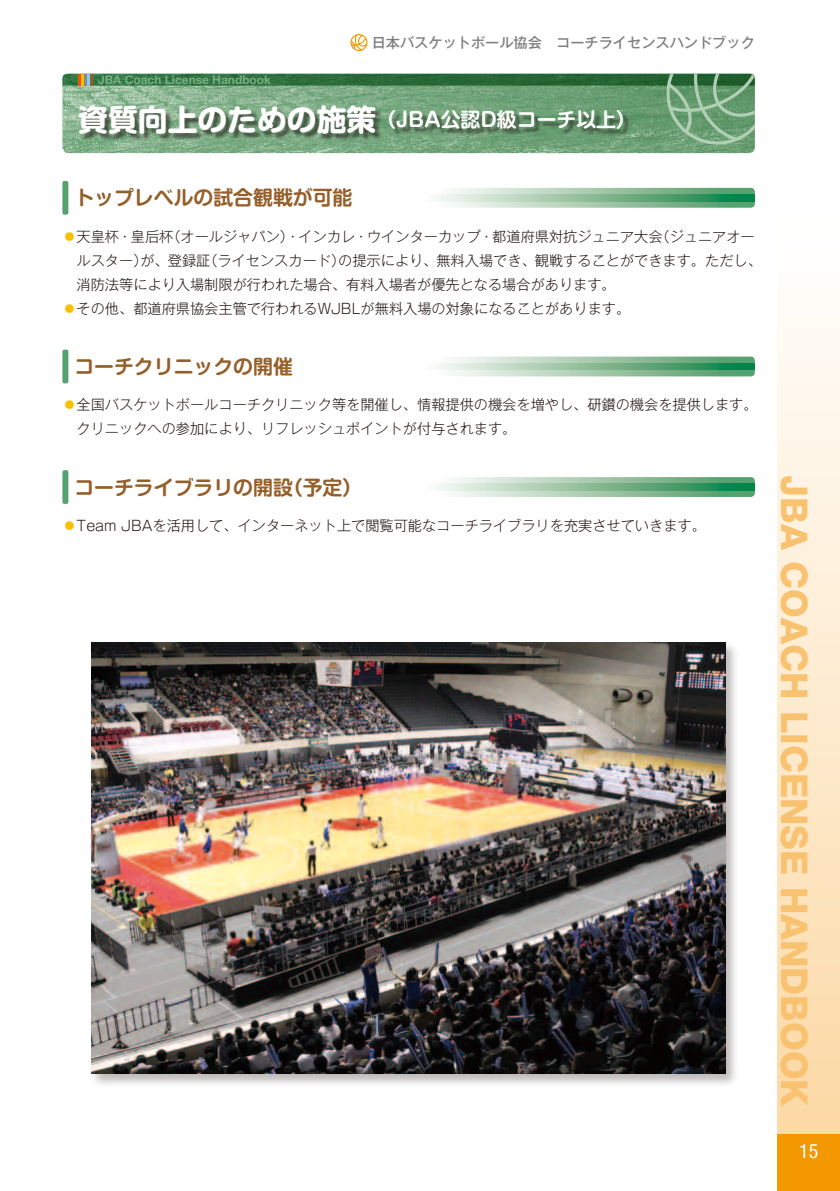
<style>
.page{position:relative;width:840px;height:1191px;background:#fff}
.page>*{position:absolute;margin:0;border:0;box-sizing:border-box;transform-origin:0 0}
.t1{font:800 36.8px "Helvetica Neue LT Std";color:#f9c270}
.t2{font:700 19.8px "Shin M Go Pro De";color:#955f2a}
.t3{font:700 19.8px "Shin M Go Pro De";color:#fff}
.t4{font:condensed 19.8px "Helvetica Neue LT Std";color:#fff}
.t5{font:300 14.2px/24px "Gothic MB101 Pro";color:#231916}
.t6{font:500 14.2px "Gothic MB101 Pro";color:#7e7e7e}
.t7{font:700 12px "Helvetica Neue LT Std";color:#77af84}
.s1{font-family:"Shin M Go Pro";font-size:29.8px}
.s2{color:#fabf00}
</style>
<div class="page">
<div style="left:777px;top:0;width:62px;height:1191px;background:linear-gradient(to bottom,#fff,#fcd8a3)"></div>
<div style="left:777px;top:1134px;width:62px;height:57px;background:#f39800"></div>
<svg style="left:350px;top:34px;width:18px;height:17px"></svg>
<svg style="left:68px;top:188px;width:686px;height:20px"></svg>
<svg style="left:68px;top:194px;width:686px;height:7px"></svg>
<div style="left:62px;top:181px;width:6px;height:34px;background:#57a06f;border-radius:2px"></div>
<svg style="left:68px;top:356px;width:686px;height:20px"></svg>
<svg style="left:68px;top:363px;width:686px;height:7px"></svg>
<div style="left:62px;top:350px;width:6px;height:33px;background:#57a06f;border-radius:2px"></div>
<svg style="left:68px;top:477px;width:686px;height:20px"></svg>
<svg style="left:68px;top:483px;width:686px;height:7px"></svg>
<div style="left:62px;top:470px;width:6px;height:34px;background:#57a06f;border-radius:2px"></div>
<svg style="left:62px;top:74px;width:692px;height:79px;background:#79a982"></svg>
<svg style="left:62px;top:74px;width:692px;height:71px;background:#67946e"></svg>
<div style="left:90px;top:640px;width:648px;height:446px;background:#231916;opacity:.3"></div>
<img style="left:92px;top:642px;width:633px;height:431px">
<p class="t7" style="left:98px;top:72px;width:174px">JBA Coach License Handbook</p>
<p class="t6" style="left:371px;top:31px;width:384px">日本バスケットボール協会　コーチライセンスハンドブック</p>
<h2 class="t3" style="left:78px;top:103px;width:559px"><span class="s1">資質向上のための施策</span> （JBA公認D級コーチ以上）</h2>
<h2 class="t2" style="left:74px;top:182px;width:279px">トップレベルの試合観戦が可能</h2>
<p class="t5" style="left:62px;top:222px;width:693px"><span class="s2">◦</span>天皇杯・皇后杯（オールジャパン）・インカレ・ウインターカップ・都道府県対抗ジュニア大会（ジュニアオー</p>
<p class="t5" style="left:77px;top:246px;width:686px">ルスター）が、登録証（ライセンスカード）の提示により、無料入場でき、観戦することができます。ただし、</p>
<p class="t5" style="left:77px;top:270px;width:540px">消防法等により入場制限が行われた場合、有料入場者が優先となる場合があります。</p>
<p class="t5" style="left:62px;top:294px;width:569px"><span class="s2">◦</span>その他、都道府県協会主管で行われるWJBLが無料入場の対象になることがあります。</p>
<h2 class="t2" style="left:74px;top:350px;width:220px">コーチクリニックの開催</h2>
<p class="t5" style="left:62px;top:391px;width:696px"><span class="s2">◦</span>全国バスケットボールコーチクリニック等を開催し、情報提供の機会を増やし、研鑚の機会を提供します。　クリニックへの参加により、リフレッシュポイントが付与されます。</p>
<h2 class="t2" style="left:74px;top:471px;width:289px">コーチライブラリの開設（予定）</h2>
<p class="t5" style="left:62px;top:511px;width:644px"><span class="s2">◦</span>Team JBAを活用して、インターネット上で閲覧可能なコーチライブラリを充実させていきます。</p>
<h1 class="t1" style="left:815px;top:475px;width:633px;rotate:90deg">JBA COACH LICENSE HANDBOOK</h1>
<h2 class="t4" style="left:798px;top:1139px;width:21px">15</h2>
</div>
